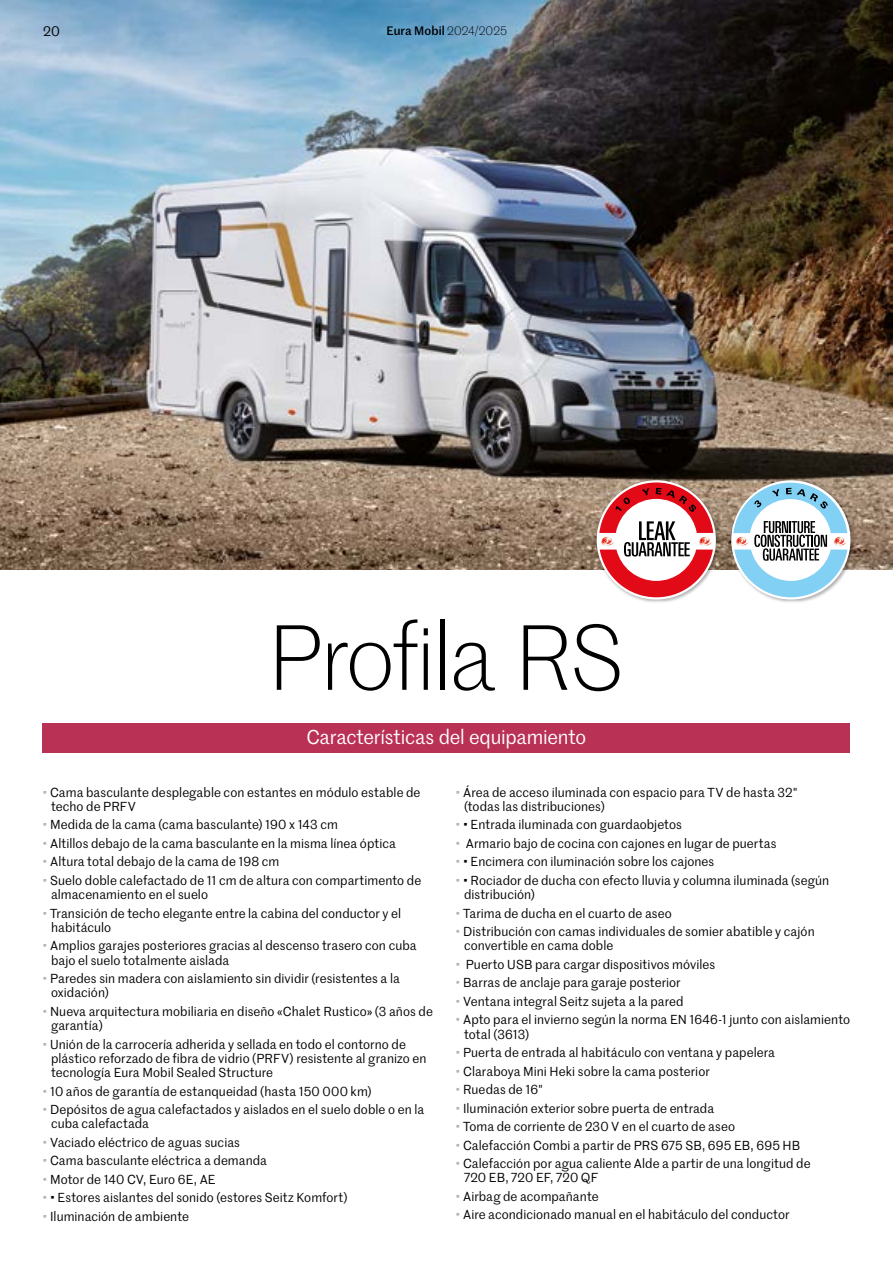
<style>
.page{position:relative;width:893px;height:1263px;background:#fff}
.page>*{position:absolute;margin:0;border:0;box-sizing:border-box;transform-origin:0 0}
.t1{font:300 90px "Marr Sans";letter-spacing:-.035em;color:#000}
.t2{font:19.5px "Marr Sans";letter-spacing:-.01em;color:#fff}
.t3{font:13.5px "Marr Sans";color:#000}
.t4{font:12.75px/14.2px "Marr Sans";letter-spacing:.005em;color:#000}
.t5{font:500 12px "Marr Sans";letter-spacing:.01em;color:#000}
.s1{font-weight:300}
.s2{color:#b3b2b2}
</style>
<div class="page">
<img style="left:0;top:0;width:893px;height:570px">
<div style="left:730px;top:479px;width:125px;height:125px;background:#000;opacity:.3"></div>
<div style="left:596px;top:479px;width:124px;height:125px;background:#000;opacity:.3"></div>
<div style="left:43px;top:723px;width:807px;height:30px;background:#ba3156"></div>
<svg style="left:733px;top:483px;width:114px;height:114px"></svg>
<svg style="left:599px;top:482px;width:114px;height:115px"></svg>
<p class="t3" style="left:43px;top:22px;width:18px">20</p>
<p class="t5" style="left:386px;top:22px;width:122px">Eura Mobil <span class="s1">2024/2025</span></p>
<h1 class="t1" style="left:268px;top:595px;width:357px">Profila RS</h1>
<h2 class="t2" style="left:306px;top:723px;width:281px">Características del equipamiento</h2>
<p class="t4" style="left:51px;top:784px;width:371px;text-indent:-9px"><span class="s2">•</span> Cama basculante desplegable con estantes en módulo estable de techo de PRFV</p>
<p class="t4" style="left:43px;top:817px;width:297px"><span class="s2">•</span> Medida de la cama (cama basculante) 190 x 143 cm</p>
<p class="t4" style="left:43px;top:836px;width:355px"><span class="s2">•</span> Altillos debajo de la cama basculante en la misma línea óptica</p>
<p class="t4" style="left:43px;top:854px;width:238px"><span class="s2">•</span> Altura total debajo de la cama de 198 cm</p>
<p class="t4" style="left:51px;top:873px;width:372px;text-indent:-9px"><span class="s2">•</span> Suelo doble calefactado de 11 cm de altura con compartimento de almacenamiento en el suelo</p>
<p class="t4" style="left:51px;top:905px;width:352px;text-indent:-9px"><span class="s2">•</span> Transición de techo elegante entre la cabina del conductor y el habitáculo</p>
<p class="t4" style="left:51px;top:938px;width:367px;text-indent:-9px"><span class="s2">•</span> Amplios garajes posteriores gracias al descenso trasero con cuba bajo el suelo totalmente aislada</p>
<p class="t4" style="left:51px;top:971px;width:350px;text-indent:-9px"><span class="s2">•</span> Paredes sin madera con aislamiento sin dividir (resistentes a la oxidación)</p>
<p class="t4" style="left:51px;top:1004px;width:383px;text-indent:-9px"><span class="s2">•</span> Nueva arquitectura mobiliaria en diseño «Chalet Rustico» (3 años de garantía)</p>
<p class="t4" style="left:51px;top:1036px;width:377px;text-indent:-9px"><span class="s2">•</span> Unión de la carrocería adherida y sellada en todo el contorno de plástico reforzado de fibra de vidrio (PRFV) resistente al granizo en tecnología Eura Mobil Sealed Structure</p>
<p class="t4" style="left:43px;top:1083px;width:331px"><span class="s2">•</span> 10 años de garantía de estanqueidad (hasta 150 000 km)</p>
<p class="t4" style="left:51px;top:1102px;width:375px;text-indent:-9px"><span class="s2">•</span> Depósitos de agua calefactados y aislados en el suelo doble o en la cuba calefactada</p>
<p class="t4" style="left:43px;top:1135px;width:199px"><span class="s2">•</span> Vaciado eléctrico de aguas sucias</p>
<p class="t4" style="left:43px;top:1153px;width:226px"><span class="s2">•</span> Cama basculante eléctrica a demanda</p>
<p class="t4" style="left:43px;top:1172px;width:175px"><span class="s2">•</span> Motor de 140 CV, Euro 6E, AE</p>
<p class="t4" style="left:43px;top:1190px;width:306px"><span class="s2">•</span> • Estores aislantes del sonido (estores Seitz Komfort)</p>
<p class="t4" style="left:43px;top:1209px;width:148px"><span class="s2">•</span> Iluminación de ambiente</p>
<p class="t4" style="left:464px;top:784px;width:335px;text-indent:-9px"><span class="s2">•</span> Área de acceso iluminada con espacio para TV de hasta 32" (todas las distribuciones)</p>
<p class="t4" style="left:455px;top:817px;width:228px"><span class="s2">•</span> • Entrada iluminada con guardaobjetos</p>
<p class="t4" style="left:455px;top:836px;width:323px"><span class="s2">•</span> Armario bajo de cocina con cajones en lugar de puertas</p>
<p class="t4" style="left:455px;top:854px;width:260px"><span class="s2">•</span> • Encimera con iluminación sobre los cajones</p>
<p class="t4" style="left:464px;top:873px;width:367px;text-indent:-9px"><span class="s2">•</span> • Rociador de ducha con efecto lluvia y columna iluminada (según distribución)</p>
<p class="t4" style="left:455px;top:905px;width:218px"><span class="s2">•</span> Tarima de ducha en el cuarto de aseo</p>
<p class="t4" style="left:464px;top:924px;width:352px;text-indent:-9px"><span class="s2">•</span> Distribución con camas individuales de somier abatible y cajón convertible en cama doble</p>
<p class="t4" style="left:455px;top:957px;width:261px"><span class="s2">•</span> Puerto USB para cargar dispositivos móviles</p>
<p class="t4" style="left:455px;top:975px;width:227px"><span class="s2">•</span> Barras de anclaje para garaje posterior</p>
<p class="t4" style="left:455px;top:994px;width:230px"><span class="s2">•</span> Ventana integral Seitz sujeta a la pared</p>
<p class="t4" style="left:464px;top:1012px;width:388px;text-indent:-9px"><span class="s2">•</span> Apto para el invierno según la norma EN 1646-1 junto con aislamiento total (3613)</p>
<p class="t4" style="left:455px;top:1045px;width:321px"><span class="s2">•</span> Puerta de entrada al habitáculo con ventana y papelera</p>
<p class="t4" style="left:455px;top:1063px;width:256px"><span class="s2">•</span> Claraboya Mini Heki sobre la cama posterior</p>
<p class="t4" style="left:455px;top:1082px;width:89px"><span class="s2">•</span> Ruedas de 16"</p>
<p class="t4" style="left:455px;top:1100px;width:260px"><span class="s2">•</span> Iluminación exterior sobre puerta de entrada</p>
<p class="t4" style="left:455px;top:1119px;width:281px"><span class="s2">•</span> Toma de corriente de 230 V en el cuarto de aseo</p>
<p class="t4" style="left:455px;top:1137px;width:346px"><span class="s2">•</span> Calefacción Combi a partir de PRS 675 SB, 695 EB, 695 HB</p>
<p class="t4" style="left:464px;top:1156px;width:348px;text-indent:-9px"><span class="s2">•</span> Calefacción por agua caliente Alde a partir de una longitud de<br>720 EB, 720 EF, 720 QF</p>
<p class="t4" style="left:455px;top:1189px;width:145px"><span class="s2">•</span> Airbag de acompañante</p>
<p class="t4" style="left:455px;top:1207px;width:336px"><span class="s2">•</span> Aire acondicionado manual en el habitáculo del conductor</p>
</div>
